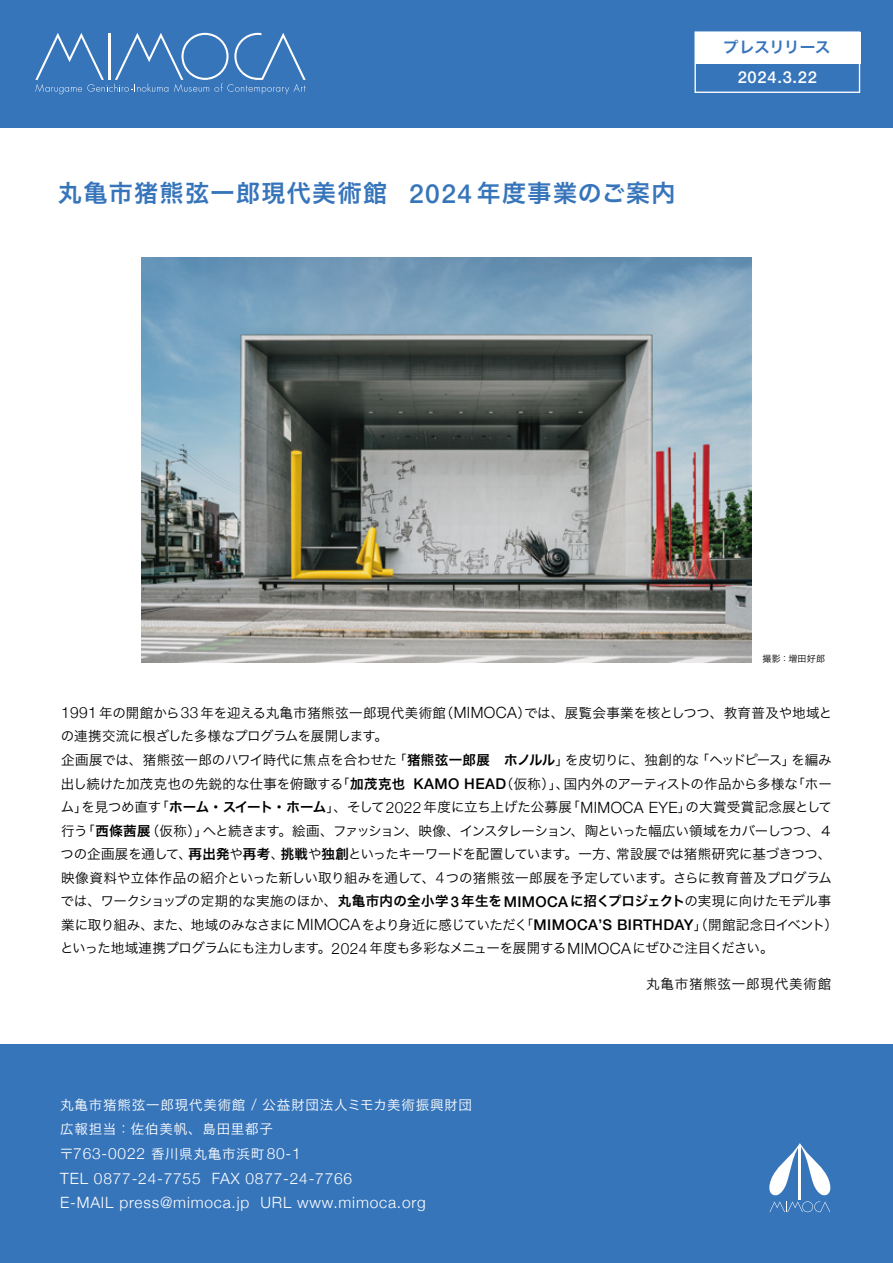
<style>
.page{position:relative;width:893px;height:1263px;background:#fff}
.page>*{position:absolute;margin:0;border:0;box-sizing:border-box;transform-origin:0 0}
.t1{font:24px "Hira Kaku Pro W6";letter-spacing:.06em;color:#3775bb}
.t2{font:500 16.5px "Helvetica Neue";letter-spacing:.045em;color:#fff}
.t3{font:15.75px "Hira Kaku Pro W6";letter-spacing:-.045em;color:#3775bb}
.t4{font:300 15.45px/24.5px "Helvetica Neue";letter-spacing:.05em;color:#fff}
.t5{font:13.5px/23.5px "Hira Kaku Pro W3";letter-spacing:-.02em;color:#000}
.t6{font:13.5px/24.5px "Hira Kaku Pro W3";letter-spacing:.06em;color:#fff}
.t7{font:13.5px "Hira Kaku Pro W3";letter-spacing:.06em;color:#000}
.t8{font:9px "Hira Kaku Pro W3";letter-spacing:.035em;color:#000}
.s1{font-family:"Helvetica Neue";font-weight:500;font-size:26.4px}
.s2{font-family:"Helvetica Neue";font-weight:300;font-size:15.45px}
.s3{font-family:"Hira Kaku Pro W6"}
.s4{font-family:"Helvetica Neue";font-weight:500;font-size:14.85px}
.s5{font-family:"Hira Kaku Pro W3";font-weight:400;font-size:13.5px}
</style>
<div class="page">
<div style="left:0;top:0;width:893px;height:127px;background:#3775bb"></div>
<div style="left:0;top:1044px;width:893px;height:219px;background:#3775bb"></div>
<svg style="left:769px;top:1143px;width:62px;height:69px"></svg>
<svg style="left:35px;top:33px;width:271px;height:61px"></svg>
<div style="left:694px;top:31px;width:166px;height:62px;border:1px solid #fff"></div>
<div style="left:695px;top:32px;width:165px;height:31px;background:#fff"></div>
<img style="left:142px;top:257px;width:609px;height:406px">
<p class="t3" style="left:723px;top:33px;width:109px">プレスリリース</p>
<h1 class="t1" style="left:58px;top:171px;width:619px">丸亀市猪熊弦一郎現代美術館 <span class="s1">2024</span> 年度事業のご案内</h1>
<p class="t2" style="left:738px;top:67px;width:81px">2024.3.22</p>
<p class="t8" style="left:762px;top:651px;width:64px">撮影：増田好郎</p>
<p class="t5" style="left:60px;top:700px;width:780px"><span class="s2">1991</span>年の開館から<span class="s2">33</span>年を迎える丸亀市猪熊弦一郎現代美術館（<span class="s2">MIMOCA</span>）では、展覧会事業を核としつつ、教育普及や地域との連携交流に根ざした多様なプログラムを展開します。<br>企画展では、猪熊弦一郎のハワイ時代に焦点を合わせた「<span class="s3">猪熊弦一郎展　ホノルル</span>」を皮切りに、独創的な「ヘッドピース」を編み出し続けた加茂克也の先鋭的な仕事を俯瞰する「<span class="s3">加茂克也</span> <span class="s4">KAMO HEAD</span>（仮称）」、国内外のアーティストの作品から多様な「ホーム」を見つめ直す「<span class="s3">ホーム・スイート・ホーム</span>」、そして<span class="s2">2022</span> 年度に立ち上げた公募展「<span class="s2">MIMOCA EYE</span>」の大賞受賞記念展として行う「<span class="s3">西條茜展</span>（仮称）」へと続きます。絵画、ファッション、映像、インスタレーション、陶といった幅広い領域をカバーしつつ、４つの企画展を通して、<span class="s3">再出発</span>や<span class="s3">再考</span>、<span class="s3">挑戦</span>や<span class="s3">独創</span>といったキーワードを配置しています。一方、常設展では猪熊研究に基づきつつ、映像資料や立体作品の紹介といった新しい取り組みを通して、<span class="s2">4</span>つの猪熊弦一郎展を予定しています。さらに教育普及プログラムでは、ワークショップの定期的な実施のほか、<span class="s3">丸亀市内の全小学</span><span class="s4">3</span><span class="s3">年生を</span><span class="s4">MIMOCA</span><span class="s3">に招くプロジェクト</span>の実現に向けたモデル事業に取り組み、また、地域のみなさまに<span class="s2">MIMOCA</span>をより身近に感じていただく「<span class="s4">MIMOCA</span><span class="s3">ʼ</span><span class="s4">S BIRTHDAY</span>」（開館記念日イベント）といった地域連携プログラムにも注力します。<span class="s2">2024</span> 年度も多彩なメニューを展開する<span class="s2">MIMOCA</span>にぜひご注目ください。</p>
<p class="t7" style="left:646px;top:972px;width:187px">丸亀市猪熊弦一郎現代美術館</p>
<p class="t6" style="left:60px;top:1091px;width:413px">丸亀市猪熊弦一郎現代美術館 <span class="s2">/</span> 公益財団法人ミモカ美術振興財団広報担当：佐伯美帆、島田里都子</p>
<p class="t4" style="left:60px;top:1140px;width:368px"><span class="s5">〒</span>763-0022 <span class="s5">香川県丸亀市浜町</span> 80-1<br>TEL 0877-24-7755 FAX 0877-24-7766<br>E-MAIL press@mimoca.jp URL www.mimoca.org</p>
</div>
